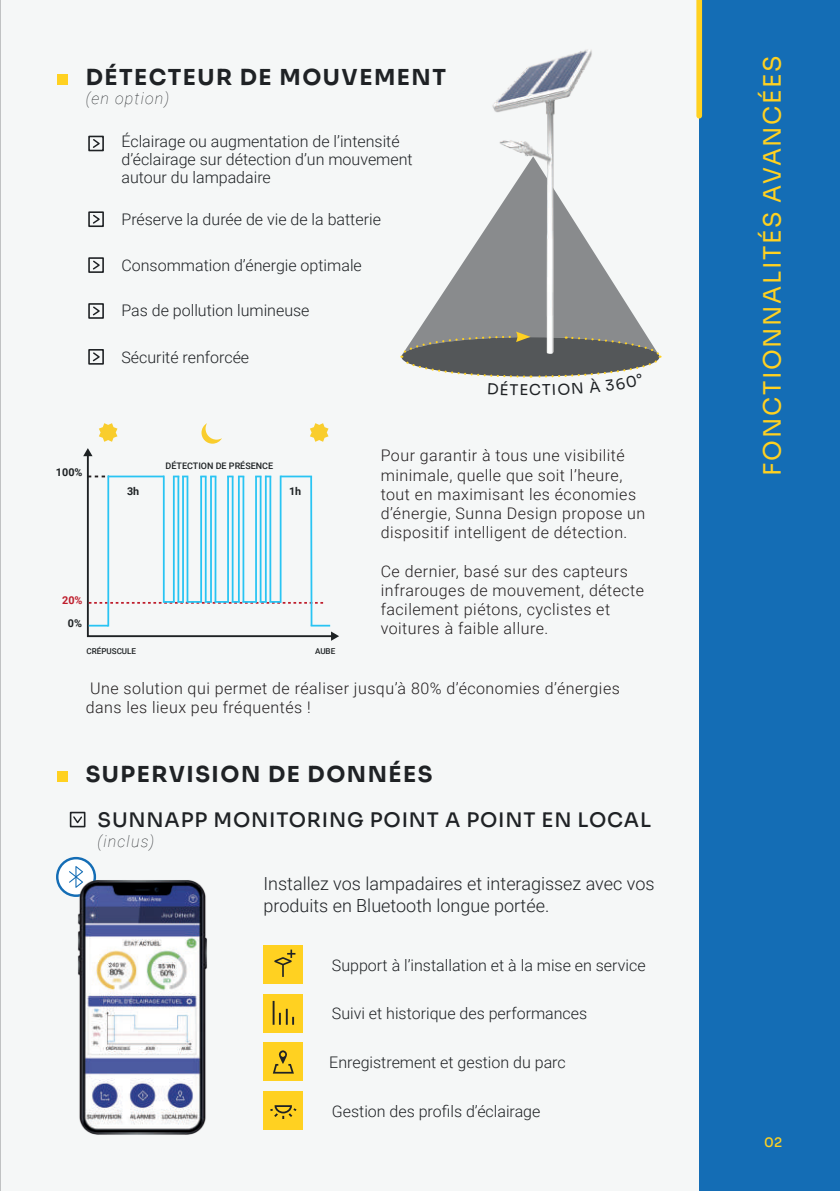
<style>
.page{position:relative;width:840px;height:1191px;background:#fff}
.page>*{position:absolute;margin:0;border:0;box-sizing:border-box;transform-origin:0 0}
.t1{font:24px "Sora";letter-spacing:.07em;color:#ffd121}
.t2{font:700 22px "Sora";letter-spacing:.07em;color:#1f2225}
.t3{font:500 20px "Sora";letter-spacing:.04em;color:#1f2225}
.t4{font:300 18px/21.6px "Roboto";color:#1f2225}
.t5{font:300 16px/19.2px "Roboto";letter-spacing:.03em;color:#231f20}
.t6{font:300 16px/18px "Roboto";color:#1f2225}
.t7{font:italic 100 16px "Roboto";letter-spacing:.07em;color:#1f2225}
.t8{font:14.8px "Sora";color:#1f2225}
.t9{font:500 13px "Sora";color:#ffd121}
.t10{font:700 10.8px "Roboto";color:#1e2224}
.t11{font:700 10.8px "Roboto";color:#be1d2c}
.t12{font:500 9px "Roboto";color:#1e2224}
.t13{font:500 8px "Roboto";color:#1e2224}
</style>
<div class="page">
<div style="left:0;top:0;width:839px;height:1191px;background:#f5f7f7"></div>
<div style="left:698px;top:0;width:141px;height:1191px;background:#146db5"></div>
<svg style="left:696px;top:0;width:5px;height:118px"></svg>
<svg style="left:57px;top:858px;width:38px;height:37px"></svg>
<div style="left:56px;top:857px;width:40px;height:40px;border:2px solid #146db5;border-radius:50%"></div>
<svg style="left:69px;top:866px;width:14px;height:22px"></svg>
<svg style="left:418px;top:305px;width:226px;height:26px"></svg>
<img style="left:435px;top:49px;width:195px;height:282px">
<img style="left:71px;top:877px;width:137px;height:258px">
<div style="left:88px;top:136px;width:16px;height:15px;border:2px solid #1f2225"></div>
<svg style="left:91px;top:138px;width:11px;height:11px"></svg>
<div style="left:88px;top:211px;width:16px;height:16px;border:2px solid #1f2225"></div>
<svg style="left:91px;top:213px;width:11px;height:12px"></svg>
<div style="left:88px;top:257px;width:16px;height:16px;border:2px solid #1f2225"></div>
<svg style="left:91px;top:259px;width:11px;height:12px"></svg>
<div style="left:88px;top:303px;width:16px;height:16px;border:2px solid #1f2225"></div>
<svg style="left:91px;top:305px;width:11px;height:12px"></svg>
<div style="left:88px;top:349px;width:16px;height:16px;border:2px solid #1f2225"></div>
<svg style="left:91px;top:351px;width:11px;height:11px"></svg>
<div style="left:70px;top:811px;width:15px;height:16px;border:2px solid #1f2225"></div>
<svg style="left:72px;top:815px;width:11px;height:10px"></svg>
<svg style="left:86px;top:455px;width:244px;height:183px"></svg>
<svg style="left:83px;top:448px;width:9px;height:8px"></svg>
<svg style="left:99px;top:423px;width:18px;height:19px"></svg>
<svg style="left:310px;top:423px;width:18px;height:19px"></svg>
<svg style="left:201px;top:423px;width:21px;height:21px"></svg>
<svg style="left:89px;top:625px;width:18px;height:1px"></svg>
<hr style="left:107px;top:475px;width:2px;height:151px;background:#29c4f3">
<hr style="left:108px;top:475px;width:56px;height:2px;background:#29c4f3">
<hr style="left:163px;top:475px;width:1px;height:128px;background:#29c4f3">
<hr style="left:279px;top:475px;width:2px;height:128px;background:#29c4f3">
<svg style="left:89px;top:601px;width:234px;height:3px"></svg>
<svg style="left:173px;top:475px;width:15px;height:2px"></svg>
<svg style="left:200px;top:475px;width:16px;height:2px"></svg>
<svg style="left:227px;top:475px;width:17px;height:2px"></svg>
<svg style="left:255px;top:475px;width:16px;height:2px"></svg>
<hr style="left:280px;top:475px;width:32px;height:2px;background:#29c4f3">
<hr style="left:173px;top:476px;width:2px;height:126px;background:#29c4f3">
<hr style="left:177px;top:476px;width:2px;height:126px;background:#29c4f3">
<hr style="left:182px;top:477px;width:2px;height:126px;background:#29c4f3">
<hr style="left:186px;top:477px;width:2px;height:125px;background:#29c4f3">
<hr style="left:200px;top:476px;width:2px;height:126px;background:#29c4f3">
<hr style="left:205px;top:477px;width:1px;height:125px;background:#29c4f3">
<hr style="left:210px;top:476px;width:2px;height:126px;background:#29c4f3">
<hr style="left:214px;top:477px;width:2px;height:125px;background:#29c4f3">
<hr style="left:227px;top:476px;width:2px;height:126px;background:#29c4f3">
<hr style="left:231px;top:476px;width:2px;height:126px;background:#29c4f3">
<hr style="left:238px;top:476px;width:1px;height:126px;background:#29c4f3">
<hr style="left:242px;top:476px;width:2px;height:126px;background:#29c4f3">
<hr style="left:255px;top:476px;width:2px;height:126px;background:#29c4f3">
<hr style="left:259px;top:476px;width:2px;height:126px;background:#29c4f3">
<hr style="left:265px;top:476px;width:1px;height:126px;background:#29c4f3">
<hr style="left:269px;top:476px;width:2px;height:126px;background:#29c4f3">
<hr style="left:310px;top:476px;width:2px;height:149px;background:#29c4f3">
<svg style="left:310px;top:625px;width:29px;height:16px"></svg>
<div style="left:263px;top:945px;width:40px;height:39px;background:#ffd121"></div>
<svg style="left:274px;top:949px;width:21px;height:28px"></svg>
<div style="left:263px;top:1091px;width:40px;height:38px;background:#ffd121"></div>
<svg style="left:270px;top:1105px;width:26px;height:14px"></svg>
<div style="left:263px;top:1042px;width:40px;height:39px;background:#ffd121"></div>
<svg style="left:273px;top:1050px;width:21px;height:23px"></svg>
<div style="left:57px;top:771px;width:10px;height:11px;background:#ffd121"></div>
<div style="left:57px;top:74px;width:10px;height:11px;background:#ffd121"></div>
<div style="left:263px;top:994px;width:40px;height:38px;background:#ffd121"></div>
<svg style="left:278px;top:1008px;width:16px;height:16px"></svg>
<hr style="left:272px;top:1001px;width:2px;height:23px;background:#1f2225">
<hr style="left:0;top:0;width:1px;height:1191px;background:#1f2225">
<svg style="left:400px;top:331px;width:260px;height:47px"></svg>
<h2 class="t2" style="left:86px;top:59px;width:361px">DÉTECTEUR DE MOUVEMENT</h2>
<p class="t7" style="left:86px;top:87px;width:85px">(en option)</p>
<p class="t6" style="left:121px;top:131px;width:292px">Éclairage ou augmentation de l’intensité d’éclairage sur détection d’un mouvement autour du lampadaire</p>
<p class="t6" style="left:121px;top:210px;width:261px">Préserve la durée de vie de la batterie</p>
<p class="t6" style="left:121px;top:255px;width:242px">Consommation d’énergie optimale</p>
<p class="t6" style="left:121px;top:301px;width:189px">Pas de pollution lumineuse</p>
<p class="t10" style="left:56px;top:465px;width:28px">100%</p>
<p class="t6" style="left:121px;top:347px;width:129px">Sécurité renforcée</p>
<p class="t10" style="left:127px;top:483px;width:14px">3h</p>
<p class="t12" style="left:165px;top:459px;width:109px">DÉTECTION DE PRÉSENCE</p>
<p class="t10" style="left:289px;top:483px;width:14px">1h</p>
<p class="t11" style="left:62px;top:593px;width:22px">20%</p>
<p class="t10" style="left:68px;top:616px;width:16px">0%</p>
<p class="t13" style="left:86px;top:645px;width:51px">CRÉPUSCULE</p>
<p class="t13" style="left:315px;top:645px;width:22px">AUBE</p>
<p class="t8" style="left:519px;top:378px;width:11px">E</p>
<p class="t5" style="left:380px;top:445px;width:266px">Pour garantir à tous une visibilité minimale, quelle que soit l’heure, tout en maximisant les économies d’énergie, Sunna Design propose un dispositif intelligent de détection.</p>
<p class="t5" style="left:380px;top:561px;width:265px">Ce dernier, basé sur des capteurs infrarouges de mouvement, détecte facilement piétons, cyclistes et voitures à faible allure.</p>
<p class="t5" style="left:86px;top:678px;width:535px">Une solution qui permet de réaliser jusqu’à 80% d’économies d’énergies dans les lieux peu fréquentés !</p>
<h2 class="t2" style="left:86px;top:756px;width:348px">SUPERVISION DE DONNÉES</h2>
<p class="t3" style="left:98px;top:803px;width:554px">SUNNAPP MONITORING POINT A POINT EN LOCAL</p>
<p class="t7" style="left:98px;top:829px;width:58px">(inclus)</p>
<p class="t4" style="left:263px;top:872px;width:392px">Installez vos lampadaires et interagissez avec vos produits en Bluetooth longue portée.</p>
<p class="t6" style="left:331px;top:955px;width:315px">Support à l’installation et à la mise en service</p>
<p class="t6" style="left:331px;top:1004px;width:257px">Suivi et historique des performances</p>
<p class="t6" style="left:329px;top:1052px;width:238px">Enregistrement et gestion du parc</p>
<p class="t6" style="left:331px;top:1101px;width:210px">Gestion des profils d’éclairage</p>
<h1 class="t1" style="left:752px;top:475px;width:422px;rotate:-90deg">FONCTIONNALITÉS AVANCÉES</h1>
<p class="t9" style="left:763px;top:1131px;width:20px">02</p>
</div>
